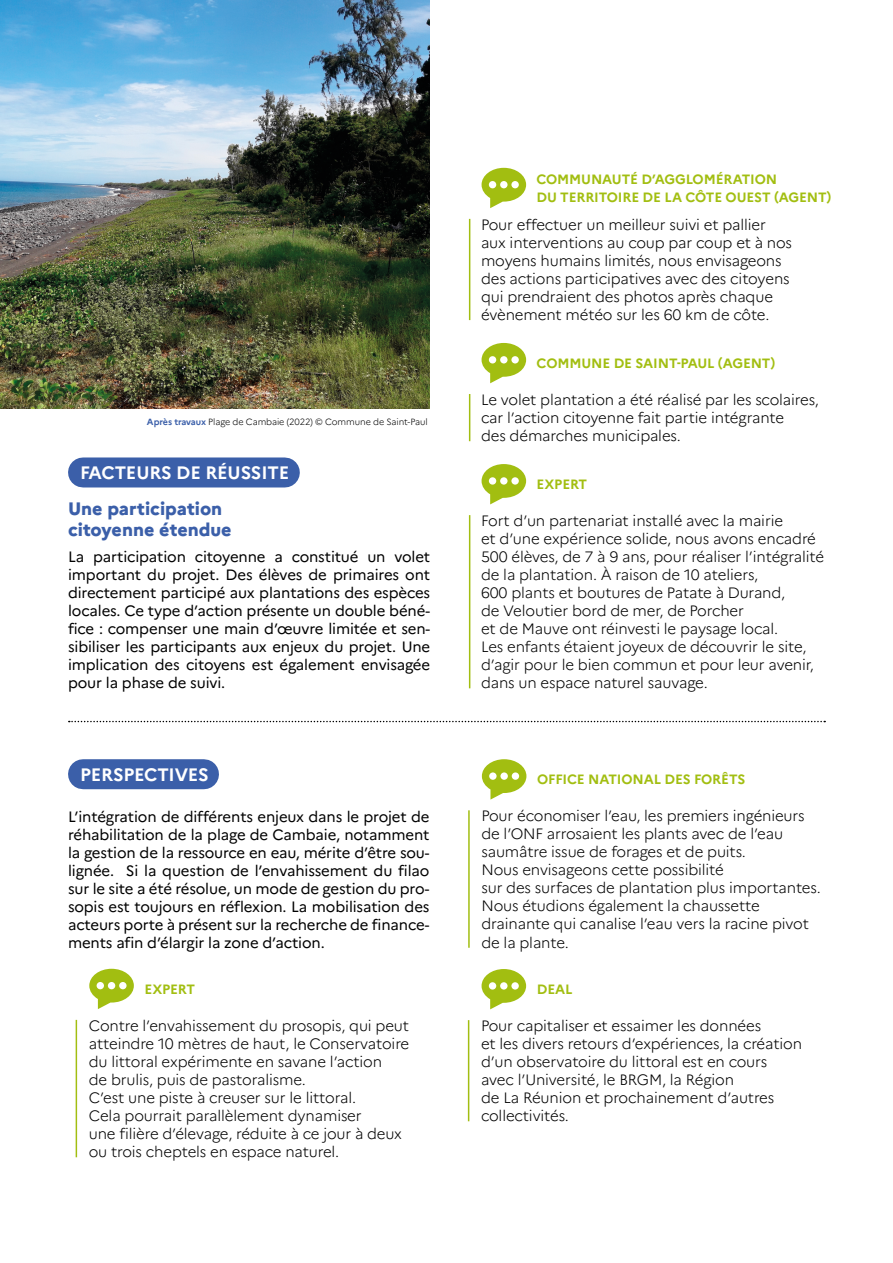
<style>
.page{position:relative;width:893px;height:1263px;background:#fff}
.page>*{position:absolute;margin:0;border:0;box-sizing:border-box;transform-origin:0 0}
.t1{font:800 18px/21px "Marianne";color:#3b5fa9}
.t2{font:700 18px "Marianne";letter-spacing:-.01em;color:#fff}
.t3{font:300 15px/18px "Marianne";letter-spacing:-.01em;color:#000}
.t4{font:15px/18px "Marianne";letter-spacing:-.01em;color:#000;text-align:justify}
.t5{font:700 13.5px/18px "Marianne";letter-spacing:-.01em;color:#a2be11}
.t6{font:300 9px "Marianne";letter-spacing:-.01em;color:#000}
.s1{font-weight:700;color:#3b5fa9}
</style>
<div class="page">
<svg style="left:482px;top:343px;width:44px;height:40px"></svg>
<div style="left:489px;top:356px;width:7px;height:7px;background:#fff;border-radius:50%"></div>
<div style="left:500px;top:356px;width:7px;height:7px;background:#fff;border-radius:50%"></div>
<div style="left:511px;top:356px;width:8px;height:7px;background:#fff;border-radius:50%"></div>
<hr style="left:469px;top:394px;width:1px;height:47px;background:#a2be11">
<svg style="left:482px;top:464px;width:44px;height:40px"></svg>
<div style="left:489px;top:477px;width:7px;height:8px;background:#fff;border-radius:50%"></div>
<div style="left:500px;top:477px;width:7px;height:8px;background:#fff;border-radius:50%"></div>
<div style="left:511px;top:477px;width:8px;height:8px;background:#fff;border-radius:50%"></div>
<hr style="left:469px;top:515px;width:1px;height:173px;background:#a2be11">
<svg style="left:482px;top:168px;width:44px;height:40px"></svg>
<div style="left:489px;top:181px;width:7px;height:7px;background:#fff;border-radius:50%"></div>
<div style="left:500px;top:181px;width:7px;height:7px;background:#fff;border-radius:50%"></div>
<div style="left:511px;top:181px;width:8px;height:7px;background:#fff;border-radius:50%"></div>
<hr style="left:469px;top:219px;width:1px;height:101px;background:#a2be11">
<svg style="left:69px;top:721px;width:756px;height:1px"></svg>
<div style="left:83px;top:457px;width:202px;height:30px;background:#3b5fa9"></div>
<div style="left:83px;top:759px;width:121px;height:30px;background:#3b5fa9"></div>
<svg style="left:89px;top:969px;width:45px;height:40px"></svg>
<div style="left:97px;top:982px;width:7px;height:7px;background:#fff;border-radius:50%"></div>
<div style="left:108px;top:982px;width:7px;height:7px;background:#fff;border-radius:50%"></div>
<div style="left:119px;top:982px;width:8px;height:7px;background:#fff;border-radius:50%"></div>
<hr style="left:76px;top:1020px;width:1px;height:137px;background:#a2be11">
<svg style="left:482px;top:969px;width:44px;height:40px"></svg>
<div style="left:489px;top:982px;width:7px;height:7px;background:#fff;border-radius:50%"></div>
<div style="left:500px;top:982px;width:7px;height:7px;background:#fff;border-radius:50%"></div>
<div style="left:511px;top:982px;width:8px;height:7px;background:#fff;border-radius:50%"></div>
<svg style="left:482px;top:759px;width:44px;height:41px"></svg>
<div style="left:489px;top:772px;width:8px;height:8px;background:#fff;border-radius:50%"></div>
<div style="left:500px;top:772px;width:8px;height:8px;background:#fff;border-radius:50%"></div>
<div style="left:512px;top:772px;width:7px;height:8px;background:#fff;border-radius:50%"></div>
<hr style="left:468px;top:1020px;width:1px;height:101px;background:#a2be11">
<hr style="left:468px;top:810px;width:2px;height:138px;background:#a2be11">
<img style="left:0;top:0;width:430px;height:409px">
<p class="t6" style="left:147px;top:417px;width:282px"><span class="s1">Après travaux</span> Plage de Cambaie (2022) © Commune de Saint-Paul</p>
<p class="t2" style="left:80px;top:461px;width:211px">FACTEURS DE RÉUSSITE</p>
<p class="t1" style="left:68px;top:498px;width:165px">Une participation citoyenne étendue</p>
<p class="t4" style="left:68px;top:548px;width:364px">La participation citoyenne a constitué un volet important du projet. Des élèves de primaires ont directement participé aux plantations des espèces locales. Ce type d’action présente un double béné&shy;fice : compenser une main d’œuvre limitée et sen&shy;sibiliser les participants aux enjeux du projet. Une implication des citoyens est également envisagée pour la phase de suivi.</p>
<p class="t2" style="left:80px;top:763px;width:130px">PERSPECTIVES</p>
<p class="t4" style="left:68px;top:807px;width:363px">L’intégration de différents enjeux dans le projet de réhabilitation de la plage de Cambaie, notamment la gestion de la ressource en eau, mérite d’être sou&shy;lignée. Si la question de l’envahissement du filao sur le site a été résolue, un mode de gestion du pro&shy;sopis est toujours en réflexion. La mobilisation des acteurs porte à présent sur la recherche de finance&shy;ments afin d’élargir la zone d’action.</p>
<p class="t5" style="left:144px;top:980px;width:52px">EXPERT</p>
<p class="t3" style="left:89px;top:1017px;width:322px">Contre l’envahissement du prosopis, qui peut atteindre 10 mètres de haut, le Conservatoire du littoral expérimente en savane l’action<br>de brulis, puis de pastoralisme.<br>C’est une piste à creuser sur le littoral.<br>Cela pourrait parallèlement dynamiser<br>une filière d’élevage, réduite à ce jour à deux ou trois cheptels en espace naturel.</p>
<p class="t5" style="left:536px;top:170px;width:297px">COMMUNAUTÉ D’AGGLOMÉRATION<br>DU TERRITOIRE DE LA CÔTE OUEST (AGENT)</p>
<p class="t3" style="left:481px;top:216px;width:312px">Pour effectuer un meilleur suivi et pallier aux interventions au coup par coup et à nos moyens humains limités, nous envisageons des actions participatives avec des citoyens qui prendraient des photos après chaque évènement météo sur les 60 km de côte.</p>
<p class="t5" style="left:537px;top:354px;width:240px">COMMUNE DE SAINT-PAUL (AGENT)</p>
<p class="t3" style="left:481px;top:391px;width:339px">Le volet plantation a été réalisé par les scolaires, car l’action citoyenne fait partie intégrante<br>des démarches municipales.</p>
<p class="t5" style="left:537px;top:475px;width:52px">EXPERT</p>
<p class="t3" style="left:481px;top:512px;width:345px">Fort d’un partenariat installé avec la mairie<br>et d’une expérience solide, nous avons encadré 500 élèves, de 7 à 9 ans, pour réaliser l’intégralité de la plantation. À raison de 10 ateliers,<br>600 plants et boutures de Patate à Durand,<br>de Veloutier bord de mer, de Porcher<br>et de Mauve ont réinvesti le paysage local.<br>Les enfants étaient joyeux de découvrir le site, d’agir pour le bien commun et pour leur avenir, dans un espace naturel sauvage.</p>
<p class="t5" style="left:537px;top:771px;width:210px">OFFICE NATIONAL DES FORÊTS</p>
<p class="t3" style="left:481px;top:807px;width:341px">Pour économiser l’eau, les premiers ingénieurs de l’ONF arrosaient les plants avec de l’eau saumâtre issue de forages et de puits.<br>Nous envisageons cette possibilité<br>sur des surfaces de plantation plus importantes.<br>Nous étudions également la chaussette drainante qui canalise l’eau vers la racine pivot de la plante.</p>
<p class="t5" style="left:537px;top:980px;width:37px">DEAL</p>
<p class="t3" style="left:481px;top:1017px;width:322px">Pour capitaliser et essaimer les données<br>et les divers retours d’expériences, la création d’un observatoire du littoral est en cours avec l’Université, le BRGM, la Région<br>de La Réunion et prochainement d’autres collectivités.</p>
</div>
